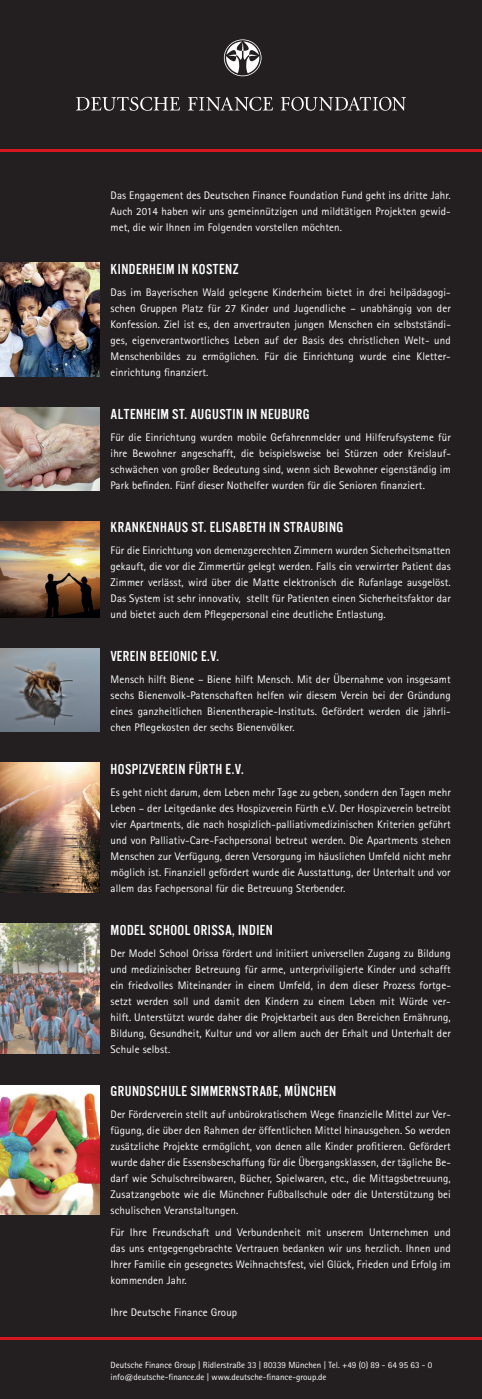
<style>
.page{position:relative;width:482px;height:1399px;background:#231f20}
.page>*{position:absolute;margin:0;border:0;box-sizing:border-box;transform-origin:0 0}
.t1{font:15px "U.S.101";letter-spacing:.03em;color:#fff}
.t2{font:11px/16px "Rotis Sans Serif";letter-spacing:.01em;color:#fff;text-align:justify}
.t3{font:9px/12px "Rotis Sans Serif";color:#fff}
</style>
<div class="page">
<svg style="left:224px;top:39px;width:37px;height:37px"></svg>
<svg style="left:76px;top:97px;width:104px;height:14px"></svg>
<svg style="left:188px;top:97px;width:85px;height:14px"></svg>
<svg style="left:281px;top:97px;width:125px;height:14px"></svg>
<img style="left:0;top:263px;width:100px;height:114px">
<img style="left:0;top:407px;width:100px;height:84px">
<img style="left:0;top:522px;width:100px;height:96px">
<img style="left:0;top:648px;width:100px;height:83px">
<img style="left:0;top:763px;width:100px;height:129px">
<img style="left:0;top:923px;width:100px;height:130px">
<img style="left:0;top:1085px;width:100px;height:130px">
<hr style="left:0;top:149px;width:482px;height:3px;background:#d7171f">
<hr style="left:0;top:1337px;width:482px;height:3px;background:#d7171f">
<p class="t2" style="left:111px;top:187px;width:342px">Das Engagement des Deutschen Finance Foundation Fund geht ins dritte Jahr.<br>Auch 2014 haben wir uns gemeinnützigen und mildtätigen Projekten gewid&shy;met, die wir Ihnen im Folgenden vorstellen möchten.</p>
<h1 class="t1" style="left:111px;top:261px;width:129px">KINDERHEIM IN KOSTENZ</h1>
<p class="t2" style="left:111px;top:284px;width:342px">Das im Bayerischen Wald gelegene Kinderheim bietet in drei heilpädagogi&shy;schen Gruppen Platz für 27 Kinder und Jugendliche – unabhängig von der Konfession. Ziel ist es, den anvertrauten jungen Menschen ein selbstständi&shy;ges, eigenverantwortliches Leben auf der Basis des christlichen Welt- und Menschenbildes zu ermöglichen. Für die Einrichtung wurde eine Kletter&shy;einrichtung finanziert.</p>
<h1 class="t1" style="left:111px;top:406px;width:201px">ALTENHEIM ST. AUGUSTIN IN NEUBURG</h1>
<p class="t2" style="left:111px;top:429px;width:342px">Für die Einrichtung wurden mobile Gefahrenmelder und Hilferufsysteme für ihre Bewohner angeschafft, die beispielsweise bei Stürzen oder Kreislauf&shy;schwächen von großer Bedeutung sind, wenn sich Bewohner eigenständig im Park befinden. Fünf dieser Nothelfer wurden für die Senioren finanziert.</p>
<h1 class="t1" style="left:111px;top:519px;width:234px">KRANKENHAUS ST. ELISABETH IN STRAUBING</h1>
<p class="t2" style="left:111px;top:542px;width:342px">Für die Einrichtung von demenzgerechten Zimmern wurden Sicherheitsmatten gekauft, die vor die Zimmertür gelegt werden. Falls ein verwirrter Patient das Zimmer verlässt, wird über die Matte elektronisch die Rufanlage ausgelöst.<br>Das System ist sehr innovativ, stellt für Patienten einen Sicherheitsfaktor dar und bietet auch dem Pflegepersonal eine deutliche Entlastung.</p>
<h1 class="t1" style="left:111px;top:648px;width:110px">VEREIN BEEIONIC E.V.</h1>
<p class="t2" style="left:111px;top:671px;width:342px">Mensch hilft Biene – Biene hilft Mensch. Mit der Übernahme von insgesamt sechs Bienenvolk-Patenschaften helfen wir diesem Verein bei der Gründung eines ganzheitlichen Bienentherapie-Instituts. Gefördert werden die jährli&shy;chen Pflegekosten der sechs Bienenvölker.</p>
<h1 class="t1" style="left:111px;top:761px;width:135px">HOSPIZVEREIN FÜRTH E.V.</h1>
<p class="t2" style="left:111px;top:784px;width:342px">Es geht nicht darum, dem Leben mehr Tage zu geben, sondern den Tagen mehr Leben – der Leitgedanke des Hospizverein Fürth e.V. Der Hospizverein betreibt vier Apartments, die nach hospizlich-palliativmedizinischen Kriterien geführt und von Palliativ-Care-Fachpersonal betreut werden. Die Apartments stehen Menschen zur Verfügung, deren Versorgung im häuslichen Umfeld nicht mehr möglich ist. Finanziell gefördert wurde die Ausstattung, der Unterhalt und vor allem das Fachpersonal für die Betreuung Sterbender.</p>
<h1 class="t1" style="left:111px;top:922px;width:164px">MODEL SCHOOL ORISSA, INDIEN</h1>
<p class="t2" style="left:111px;top:945px;width:342px">Der Model School Orissa fördert und initiiert universellen Zugang zu Bildung und medizinischer Betreuung für arme, unterpriviligierte Kinder und schafft ein friedvolles Miteinander in einem Umfeld, in dem dieser Prozess fortge&shy;setzt werden soll und damit den Kindern zu einem Leben mit Würde ver&shy;hilft. Unterstützt wurde daher die Projektarbeit aus den Bereichen Ernährung, Bildung, Gesundheit, Kultur und vor allem auch der Erhalt und Unterhalt der Schule selbst.</p>
<h1 class="t1" style="left:111px;top:1083px;width:227px">GRUNDSCHULE SIMMERNSTRAßE, MÜNCHEN</h1>
<p class="t2" style="left:111px;top:1106px;width:342px">Der Förderverein stellt auf unbürokratischem Wege finanzielle Mittel zur Ver&shy;fügung, die über den Rahmen der öffentlichen Mittel hinausgehen. So werden zusätzliche Projekte ermöglicht, von denen alle Kinder profitieren. Gefördert wurde daher die Essensbeschaffung für die Übergangsklassen, der tägliche Be&shy;darf wie Schulschreibwaren, Bücher, Spielwaren, etc., die Mittagsbetreuung, Zusatzangebote wie die Münchner Fußballschule oder die Unterstützung bei schulischen Veranstaltungen.</p>
<p class="t2" style="left:111px;top:1224px;width:342px">Für Ihre Freundschaft und Verbundenheit mit unserem Unternehmen und das uns entgegengebrachte Vertrauen bedanken wir uns herzlich. Ihnen und Ihrer Familie ein gesegnetes Weihnachtsfest, viel Glück, Frieden und Erfolg im kommenden Jahr.</p>
<p class="t2" style="left:111px;top:1304px;width:128px">Ihre Deutsche Finance Group</p>
<p class="t3" style="left:111px;top:1358px;width:323px">Deutsche Finance Group | Ridlerstraße 33 | 80339 München | Tel. +49 (0) 89 - 64 95 63 - 0 info@deutsche-finance.de | www.deutsche-finance-group.de</p>
</div>
